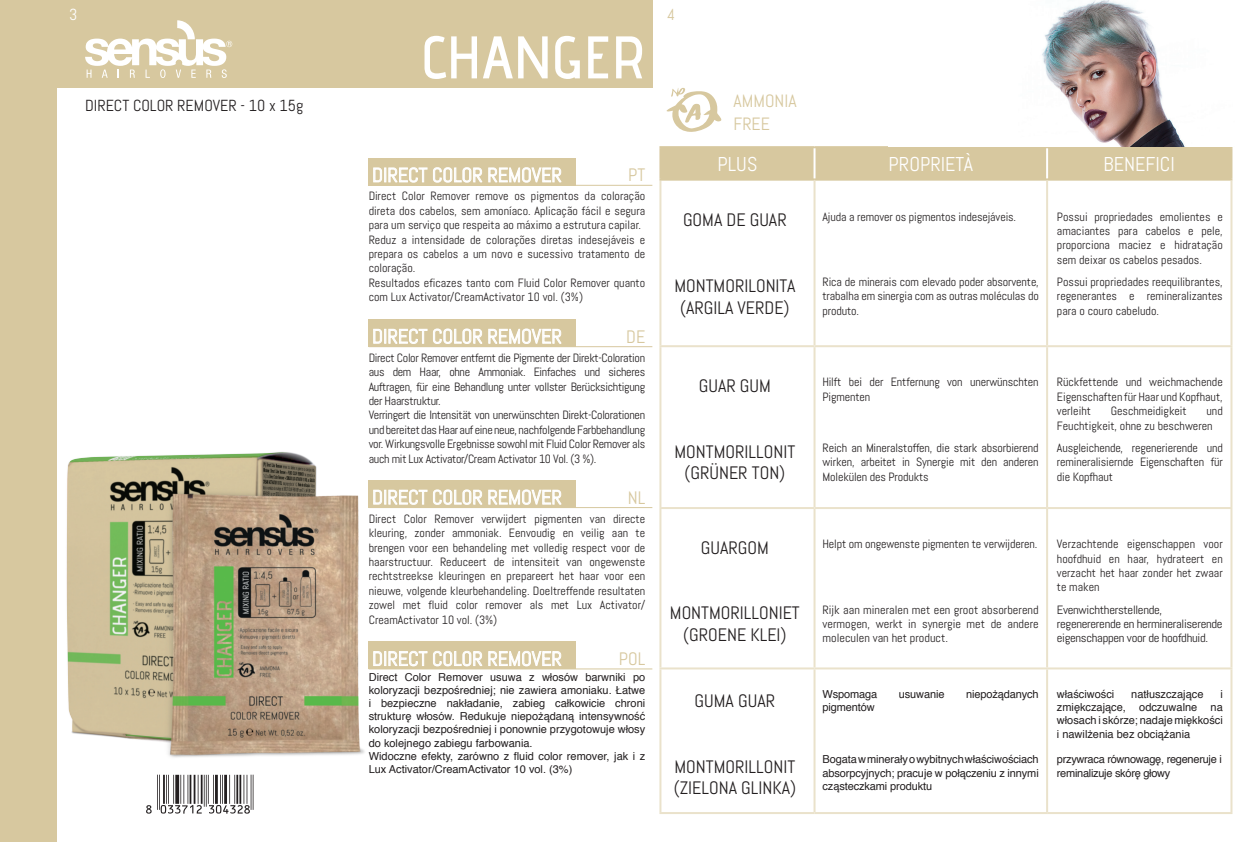
<style>
.page{position:relative;width:1248px;height:842px;background:#fff}
.page>*{position:absolute;margin:0;border:0;box-sizing:border-box;transform-origin:0 0}
.t1{font:600 60px "Advent Pro";color:#fff}
.t2{font:20px "Abel";color:#fff}
.t3{font:18px/21.6px "Abel";color:#231f20;text-align:center}
.t4{font:18px "Abel";color:#d7c89f}
.t5{font:17.8px/22.6px "Abel";color:#d7c89f}
.t6{font:16px "Abel";color:#231f20}
.t7{font:16px "Abel";color:#fff}
.t8{font:16px "Abel";color:#d7c89f}
.t9{font:12px/14.4px "Abel";letter-spacing:-.01em;color:#231f20;text-align:justify}
.t10{font:12px/14.4px "Abel";letter-spacing:-.01em;color:#231f20;scale:1.05 1}
.t11{font:11px/13.2px "Helvetica";color:#231f20;text-align:justify}
.t12{font:11px/13.2px "Helvetica";letter-spacing:-.025em;color:#231f20}
</style>
<div class="page">
<div style="left:661px;top:148px;width:569px;height:31px;background:#d7c89f"></div>
<hr style="left:813px;top:148px;width:2px;height:31px;background:#fff">
<hr style="left:1045px;top:148px;width:2px;height:31px;background:#fff">
<hr style="left:659px;top:148px;width:2px;height:31px;background:#d7c89f">
<hr style="left:659px;top:146px;width:155px;height:2px;background:#d7c89f">
<hr style="left:814px;top:146px;width:232px;height:2px;background:#d7c89f">
<hr style="left:1046px;top:146px;width:186px;height:2px;background:#d7c89f">
<hr style="left:1230px;top:148px;width:2px;height:31px;background:#d7c89f">
<hr style="left:659px;top:181px;width:2px;height:164px;background:#eae2cb">
<hr style="left:659px;top:179px;width:155px;height:2px;background:#d7c89f">
<hr style="left:814px;top:179px;width:232px;height:2px;background:#d7c89f">
<hr style="left:1046px;top:179px;width:186px;height:2px;background:#d7c89f">
<hr style="left:813px;top:181px;width:2px;height:164px;background:#eae2cb">
<hr style="left:1045px;top:181px;width:2px;height:164px;background:#eae2cb">
<hr style="left:1230px;top:181px;width:2px;height:164px;background:#eae2cb">
<hr style="left:659px;top:347px;width:2px;height:160px;background:#eae2cb">
<hr style="left:659px;top:509px;width:2px;height:158px;background:#eae2cb">
<hr style="left:659px;top:669px;width:2px;height:143px;background:#eae2cb">
<hr style="left:659px;top:345px;width:155px;height:2px;background:#eae2cb">
<hr style="left:814px;top:345px;width:232px;height:2px;background:#eae2cb">
<hr style="left:1046px;top:345px;width:186px;height:2px;background:#eae2cb">
<hr style="left:813px;top:347px;width:2px;height:160px;background:#eae2cb">
<hr style="left:1045px;top:347px;width:2px;height:160px;background:#eae2cb">
<hr style="left:1230px;top:347px;width:2px;height:160px;background:#eae2cb">
<hr style="left:813px;top:509px;width:2px;height:158px;background:#eae2cb">
<hr style="left:1045px;top:509px;width:2px;height:158px;background:#eae2cb">
<hr style="left:1230px;top:509px;width:2px;height:158px;background:#eae2cb">
<hr style="left:813px;top:669px;width:2px;height:143px;background:#eae2cb">
<hr style="left:1045px;top:669px;width:2px;height:143px;background:#eae2cb">
<hr style="left:1230px;top:669px;width:2px;height:143px;background:#eae2cb">
<hr style="left:659px;top:507px;width:155px;height:2px;background:#eae2cb">
<hr style="left:814px;top:507px;width:232px;height:2px;background:#eae2cb">
<hr style="left:1046px;top:507px;width:186px;height:2px;background:#eae2cb">
<hr style="left:659px;top:667px;width:155px;height:2px;background:#eae2cb">
<hr style="left:814px;top:667px;width:232px;height:2px;background:#eae2cb">
<hr style="left:1046px;top:667px;width:186px;height:2px;background:#eae2cb">
<hr style="left:659px;top:812px;width:155px;height:2px;background:#eae2cb">
<hr style="left:814px;top:812px;width:232px;height:2px;background:#eae2cb">
<hr style="left:1046px;top:812px;width:186px;height:2px;background:#eae2cb">
<div style="left:57px;top:0;width:595px;height:88px;background:#d7c89f"></div>
<div style="left:0;top:0;width:57px;height:842px;background:#d7c89f"></div>
<img style="left:1042px;top:0;width:142px;height:146px">
<div style="left:369px;top:158px;width:206px;height:27px;background:#d7c89f"></div>
<svg style="left:373px;top:167px;width:54px;height:16px"></svg>
<svg style="left:433px;top:167px;width:49px;height:16px"></svg>
<svg style="left:488px;top:167px;width:73px;height:16px"></svg>
<svg style="left:85px;top:20px;width:147px;height:58px"></svg>
<hr style="left:369px;top:185px;width:283px;height:1px;background:#d7c89f">
<hr style="left:369px;top:507px;width:283px;height:1px;background:#d7c89f">
<hr style="left:369px;top:346px;width:283px;height:1px;background:#d7c89f">
<hr style="left:369px;top:668px;width:283px;height:1px;background:#d7c89f">
<div style="left:369px;top:320px;width:206px;height:27px;background:#d7c89f"></div>
<svg style="left:373px;top:329px;width:54px;height:15px"></svg>
<svg style="left:433px;top:329px;width:49px;height:15px"></svg>
<svg style="left:488px;top:328px;width:73px;height:16px"></svg>
<div style="left:369px;top:480px;width:206px;height:28px;background:#d7c89f"></div>
<svg style="left:373px;top:489px;width:54px;height:16px"></svg>
<svg style="left:433px;top:489px;width:49px;height:16px"></svg>
<svg style="left:488px;top:489px;width:73px;height:16px"></svg>
<div style="left:369px;top:642px;width:206px;height:27px;background:#d7c89f"></div>
<svg style="left:373px;top:651px;width:54px;height:15px"></svg>
<svg style="left:433px;top:651px;width:49px;height:15px"></svg>
<svg style="left:488px;top:650px;width:73px;height:16px"></svg>
<svg style="left:666px;top:88px;width:55px;height:44px"></svg>
<img style="left:66px;top:452px;width:299px;height:352px">
<svg style="left:146px;top:775px;width:107px;height:39px"></svg>
<h3 class="t7" style="left:69px;top:5px;width:10px">3</h3>
<h3 class="t8" style="left:667px;top:5px;width:10px">4</h3>
<h3 class="t6" style="left:85px;top:95px;width:220px">DIRECT COLOR REMOVER - 10 x 15g</h3>
<h1 class="t1" style="left:420px;top:21px;width:226px">CHANGER</h1>
<h3 class="t4" style="left:628px;top:164px;width:19px">PT</h3>
<p class="t9" style="left:369px;top:189px;width:278px;text-align:left">Direct Color Remover remove os pigmentos da coloração direta dos cabelos, sem amoníaco. Aplicação fácil e segura para um serviço que respeita ao máximo a estrutura capilar.<br>Reduz a intensidade de colorações diretas indesejáveis e prepara os cabelos a um novo e sucessivo tratamento de coloração.<br>Resultados eficazes tanto com Fluid Color Remover quanto com Lux Activator/CreamActivator 10 vol. (3%)</p>
<h3 class="t4" style="left:626px;top:325px;width:21px">DE</h3>
<p class="t9" style="left:369px;top:350px;width:278px;text-align:left">Direct Color Remover entfernt die Pigmente der Direkt-Coloration aus dem Haar, ohne Ammoniak. Einfaches und sicheres Auftragen, für eine Behandlung unter vollster Berücksichtigung der Haarstruktur.<br>Verringert die Intensität von unerwünschten Direkt-Colorationen und bereitet das Haar auf eine neue, nachfolgende Farbbehandlung vor. Wirkungsvolle Ergebnisse sowohl mit Fluid Color Remover als auch mit Lux Activator/Cream Activator 10 Vol. (3 %).</p>
<h3 class="t4" style="left:627px;top:486px;width:19px">NL</h3>
<p class="t9" style="left:369px;top:511px;width:278px">Direct Color Remover verwijdert pigmenten van directe kleuring, zonder ammoniak. Eenvoudig en veilig aan te brengen voor een behandeling met volledig respect voor de haarstructuur. Reduceert de intensiteit van ongewenste rechtstreekse kleuringen en prepareert het haar voor een nieuwe, volgende kleurbehandeling. Doeltreffende resultaten zowel met fluid color remover als met Lux Activator/ CreamActivator 10 vol. (3%)</p>
<h3 class="t4" style="left:618px;top:647px;width:28px">POL</h3>
<p class="t11" style="left:369px;top:670px;width:278px;text-align:left">Direct Color Remover usuwa z włosów barwniki po koloryzacji bezpośredniej; nie zawiera amoniaku. Łatwe i bezpieczne nakładanie, zabieg całkowicie chroni strukturę włosów. Redukuje niepożądaną intensywność koloryzacji bezpośredniej i ponownie przygotowuje włosy do kolejnego zabiegu farbowania.<br>Widoczne efekty, zarówno z fluid color remover, jak i z Lux Activator/CreamActivator 10 vol. (3%)</p>
<h3 class="t5" style="left:733px;top:90px;width:65px">AMMONIA<br>FREE</h3>
<h2 class="t2" style="left:717px;top:151px;width:41px">PLUS</h2>
<h2 class="t2" style="left:888px;top:151px;width:86px">PROPRIETÀ</h2>
<h2 class="t2" style="left:1103px;top:151px;width:73px">BENEFICI</h2>
<h3 class="t3" style="left:683px;top:210px;width:105px">GOMA DE GUAR</h3>
<h3 class="t3" style="left:674px;top:275px;width:122px">MONTMORILONITA (ARGILA VERDE)</h3>
<p class="t9" style="left:822px;top:209px;width:195px">Ajuda a remover os pigmentos indesejáveis.</p>
<p class="t9" style="left:822px;top:275px;width:218px">Rica de minerais com elevado poder absorvente, trabalha em sinergia com as outras moléculas do produto.</p>
<p class="t9" style="left:1056px;top:209px;width:167px">Possui propriedades emolientes e amaciantes para cabelos e pele, proporciona maciez e hidratação sem deixar os cabelos pesados.</p>
<p class="t9" style="left:1056px;top:275px;width:167px">Possui propriedades reequilibrantes, regenerantes e remineralizantes para o couro cabeludo.</p>
<h3 class="t3" style="left:698px;top:375px;width:74px">GUAR GUM</h3>
<p class="t9" style="left:822px;top:375px;width:218px">Hilft bei der Entfernung von unerwünschten<br>Pigmenten</p>
<p class="t9" style="left:1056px;top:375px;width:167px">Rückfettende und weichmachende Eigenschaften für Haar und Kopfhaut, verleiht</p>
<p class="t9" style="left:1110px;top:404px;width:78px">Geschmeidigkeit</p>
<p class="t9" style="left:1056px;top:404px;width:167px;text-indent:149px">und<br>Feuchtigkeit, ohne zu beschweren</p>
<h3 class="t3" style="left:674px;top:441px;width:122px">MONTMORILLONIT (GRÜNER TON)</h3>
<p class="t9" style="left:822px;top:440px;width:218px">Reich an Mineralstoffen, die stark absorbierend wirken, arbeitet in Synergie mit den anderen Molekülen des Produkts</p>
<p class="t9" style="left:1056px;top:440px;width:167px">Ausgleichende, regenerierende und remineralisiernde Eigenschaften für die Kopfhaut</p>
<h3 class="t3" style="left:700px;top:537px;width:69px">GUARGOM</h3>
<p class="t9" style="left:822px;top:537px;width:216px">Helpt om ongewenste pigmenten te verwijderen.</p>
<p class="t9" style="left:1056px;top:537px;width:167px">Verzachtende eigenschappen voor hoofdhuid en haar, hydrateert en verzacht het haar zonder het zwaar te maken</p>
<h3 class="t3" style="left:669px;top:602px;width:131px">MONTMORILLONIET (GROENE KLEI)</h3>
<p class="t9" style="left:822px;top:602px;width:218px">Rijk aan mineralen met een groot absorberend vermogen, werkt in synergie met de andere moleculen van het product.</p>
<p class="t10" style="left:1056px;top:602px;width:159px">Evenwichtherstellende, regenererende en hermineraliserende eigenschappen voor de hoofdhuid.</p>
<h3 class="t3" style="left:694px;top:690px;width:82px">GUMA GUAR</h3>
<p class="t11" style="left:822px;top:688px;width:56px">Wspomaga</p>
<p class="t11" style="left:898px;top:688px;width:47px">usuwanie</p>
<p class="t11" style="left:965px;top:688px;width:74px">niepożądanych</p>
<p class="t11" style="left:822px;top:701px;width:54px">pigmentów</p>
<p class="t11" style="left:1056px;top:688px;width:59px">właściwości</p>
<p class="t11" style="left:1131px;top:688px;width:74px">natłuszczające</p>
<p class="t11" style="left:1056px;top:688px;width:167px;text-indent:163px">i zmiękczające, odczuwalne na włosach i skórze; nadaje miękkości i nawilżenia bez obciążania</p>
<h3 class="t3" style="left:673px;top:756px;width:124px;text-align:left">MONTMORILLONIT (ZIELONA GLINKA)</h3>
<p class="t11" style="left:822px;top:753px;width:218px">Bogata w minerały o wybitnych właściwościach absorpcyjnych; pracuje w połączeniu z innymi cząsteczkami produktu</p>
<p class="t12" style="left:1056px;top:753px;width:166px">przywraca równowagę, regeneruje i reminalizuje skórę głowy</p>
</div>
